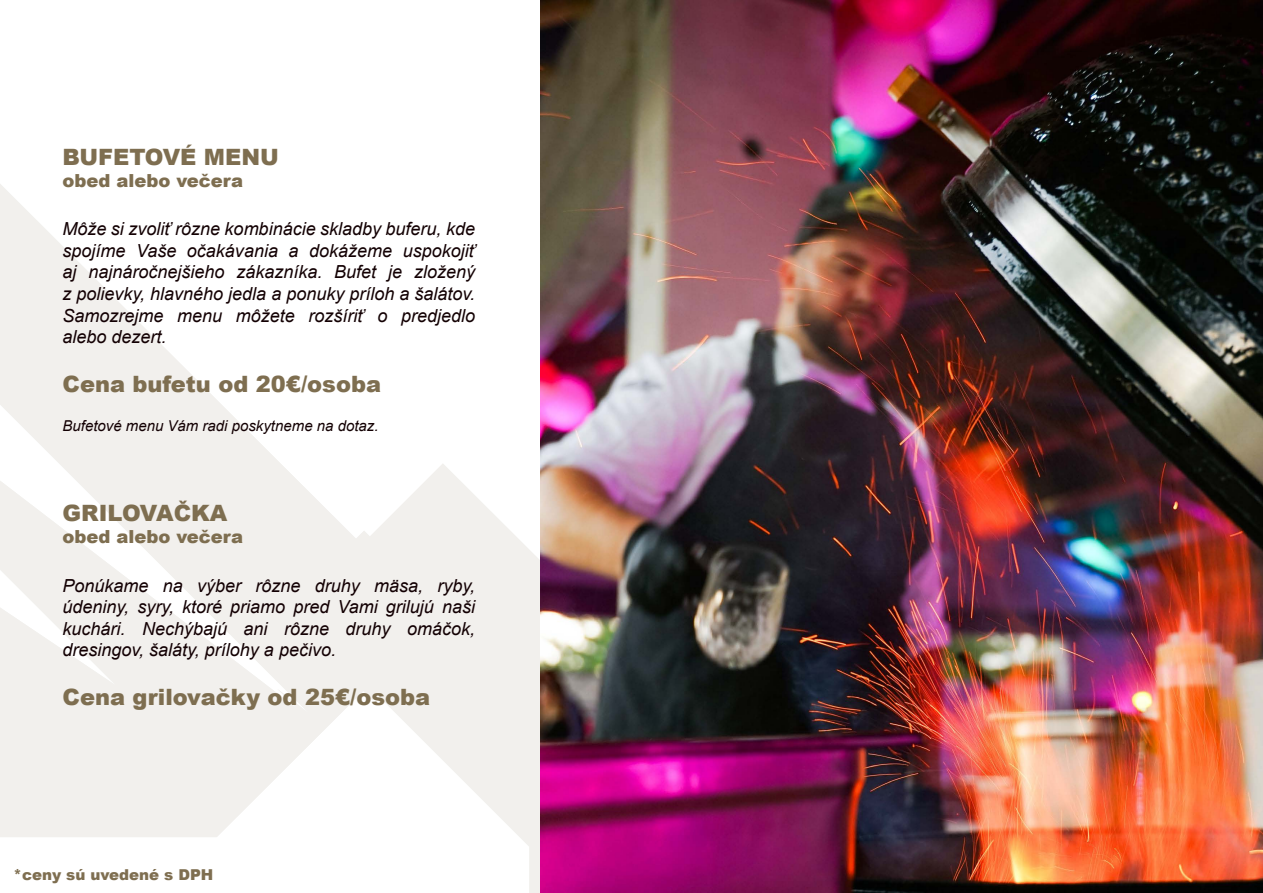
<style>
.page{position:relative;width:1263px;height:893px;background:#fff}
.page>*{position:absolute;margin:0;border:0;box-sizing:border-box;transform-origin:0 0}
.t1{font:900 22.5px "Arial";color:#7e6e50}
.t2{font:italic 18px/21.6px "Arial";color:#130003;text-align:justify}
.t3{font:900 18px "Arial";color:#7e6e50}
.t4{font:italic 15px "Arial";color:#130003}
.t5{font:900 15px "Arial";color:#7e6e50}
</style>
<div class="page">
<svg style="left:0;top:184px;width:540px;height:709px;fill:#f2f0ed"></svg>
<img style="left:540px;top:0;width:723px;height:893px">
<p class="t1" style="left:63px;top:141px;width:218px">BUFETOVÉ MENU</p>
<p class="t3" style="left:63px;top:167px;width:182px">obed alebo večera</p>
<p class="t2" style="left:63px;top:218px;width:414px">Môže si zvoliť rôzne kombinácie skladby buferu, kde spojíme Vaše očakávania a dokážeme uspokojiť aj najnáročnejšieho zákazníka. Bufet je zložený z polievky, hlavného jedla a ponuky príloh a šalátov.<br>Samozrejme menu môžete rozšíriť o predjedlo alebo dezert.</p>
<p class="t1" style="left:63px;top:367px;width:320px">Cena bufetu od 20€/osoba</p>
<p class="t4" style="left:63px;top:416px;width:317px">Bufetové menu Vám radi poskytneme na dotaz.</p>
<p class="t1" style="left:63px;top:497px;width:166px">GRILOVAČKA</p>
<p class="t3" style="left:63px;top:524px;width:182px">obed alebo večera</p>
<p class="t2" style="left:63px;top:575px;width:414px">Ponúkame na výber rôzne druhy mäsa, ryby, údeniny, syry, ktoré priamo pred Vami grilujú naši kuchári. Nechýbajú ani rôzne druhy omáčok, dresingov, šaláty, prílohy a pečivo.</p>
<p class="t1" style="left:63px;top:681px;width:369px">Cena grilovačky od 25€/osoba</p>
<p class="t5" style="left:14px;top:864px;width:201px">*ceny sú uvedené s DPH</p>
</div>
